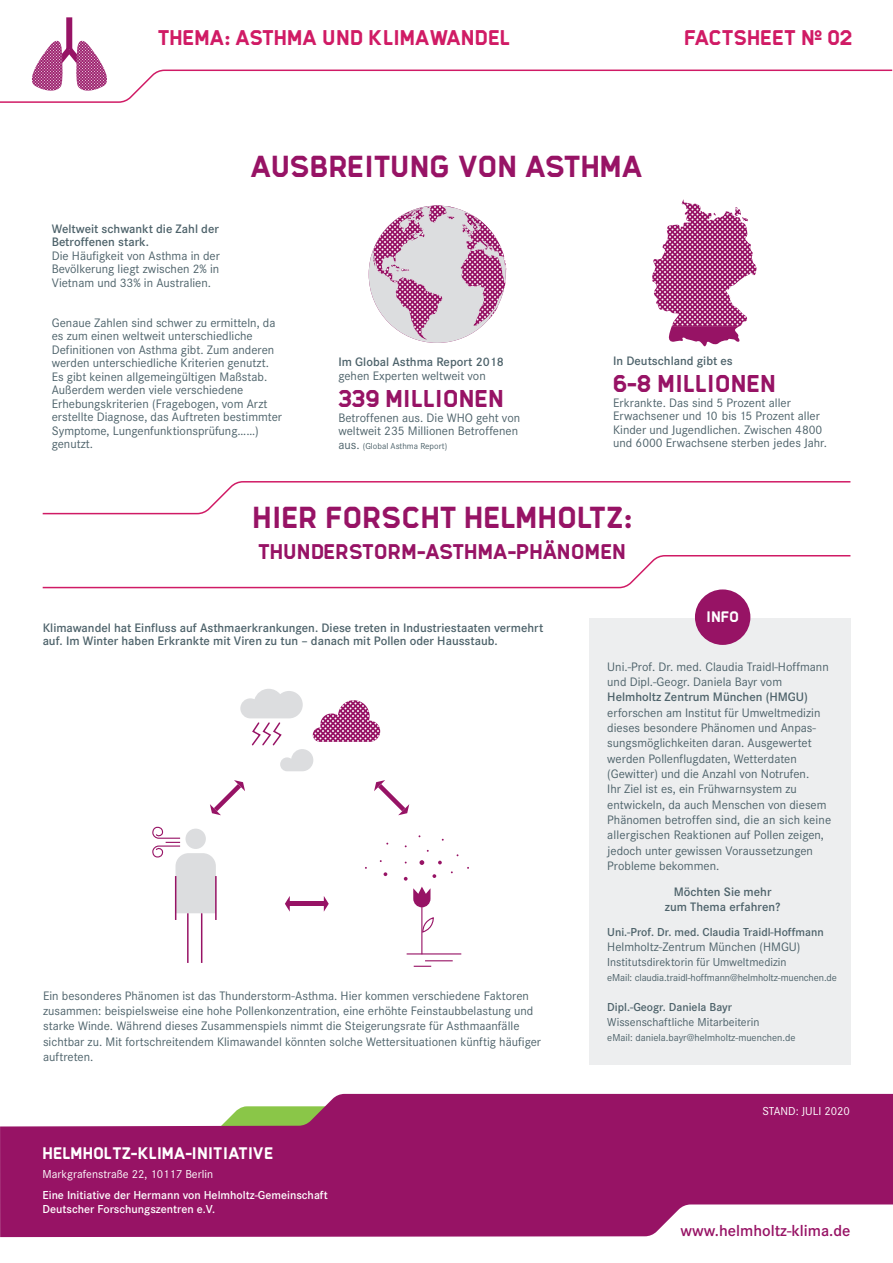
<style>
.page{position:relative;width:893px;height:1263px;background:#fff}
.page>*{position:absolute;margin:0;border:0;box-sizing:border-box;transform-origin:0 0}
.t1{font:700 30px "Hermann";color:#971365}
.t2{font:700 24px "Hermann";color:#971365}
.t3{font:700 21px "Hermann";letter-spacing:-.005em;color:#d01b65}
.t4{font:700 21px "Hermann";color:#971365}
.t5{font:700 16.5px "Hermann";color:#fff}
.t6{font:600 16.5px "Corporate S";color:#971365}
.t7{font:700 15px "Hermann";color:#fff}
.t8{font:12.75px/15.3px "Corporate S";color:#4d626a}
.t9{font:600 12.75px/13.5px "Corporate S";color:#4d626a}
.t10{font:600 12px/13.5px "Corporate S";color:#fff}
.t11{font:12px "Corporate S";color:#4d626a}
.t12{font:600 12px "Corporate S";color:#4d626a}
.t13{font:12px "Corporate S";color:#fff}
.t14{font:10.5px "Corporate S";letter-spacing:-.01em;color:#4d626a}
.t15{font:9px "Corporate S";color:#4d626a}
.s1{font-size:12.75px}
</style>
<div class="page">
<svg style="left:42px;top:555px;width:809px;height:34px"></svg>
<svg style="left:42px;top:481px;width:809px;height:34px"></svg>
<svg style="left:0;top:1094px;width:893px;height:143px;background:#a43378"></svg>
<div style="left:589px;top:618px;width:261px;height:446px;background:#edeeef"></div>
<div style="left:695px;top:589px;width:55px;height:56px;background:#971365;border-radius:50%"></div>
<div style="left:66px;top:17px;width:6px;height:33px;background:#971365"></div>
<svg style="left:0;top:37px;width:893px;height:66px"></svg>
<svg style="left:240px;top:689px;width:140px;height:82px"></svg>
<hr style="left:215px;top:876px;width:2px;height:44px;background:#971365">
<hr style="left:175px;top:876px;width:1px;height:44px;background:#971365">
<hr style="left:187px;top:913px;width:2px;height:50px;background:#971365">
<hr style="left:201px;top:913px;width:1px;height:50px;background:#971365">
<svg style="left:153px;top:826px;width:63px;height:87px"></svg>
<hr style="left:407px;top:953px;width:54px;height:1px;background:#971365">
<hr style="left:421px;top:906px;width:1px;height:48px;background:#971365">
<svg style="left:419px;top:860px;width:5px;height:5px"></svg>
<svg style="left:432px;top:874px;width:4px;height:4px"></svg>
<svg style="left:438px;top:861px;width:4px;height:3px"></svg>
<svg style="left:384px;top:872px;width:3px;height:4px"></svg>
<svg style="left:404px;top:877px;width:4px;height:4px"></svg>
<svg style="left:414px;top:960px;width:39px;height:7px"></svg>
<svg style="left:413px;top:887px;width:17px;height:20px"></svg>
<svg style="left:421px;top:918px;width:13px;height:15px"></svg>
<svg style="left:373px;top:205px;width:133px;height:134px"></svg>
<svg style="left:652px;top:200px;width:105px;height:147px"></svg>
<div style="left:290px;top:901px;width:34px;height:5px;background:#971365"></div>
<svg style="left:285px;top:896px;width:5px;height:16px"></svg>
<svg style="left:324px;top:896px;width:5px;height:16px"></svg>
<svg style="left:374px;top:780px;width:35px;height:35px"></svg>
<svg style="left:210px;top:780px;width:35px;height:35px"></svg>
<h3 class="t3" style="left:158px;top:26px;width:354px">THEMA: ASTHMA UND KLIMAWANDEL</h3>
<h3 class="t3" style="left:684px;top:26px;width:170px">FACTSHEET № 02</h3>
<h1 class="t1" style="left:250px;top:150px;width:394px">AUSBREITUNG VON ASTHMA</h1>
<p class="t9" style="left:52px;top:221px;width:169px">Weltweit schwankt die Zahl der<br>Betroffenen stark.</p>
<p class="t8" style="left:52px;top:248px;width:170px;line-height:13.5px;text-align:justify">Die Häufigkeit von Asthma in der Bevölkerung liegt zwischen 2% in Vietnam und 33% in Australien.</p>
<p class="t8" style="left:52px;top:315px;width:232px;line-height:13.5px">Genaue Zahlen sind schwer zu ermitteln, da es zum einen weltweit unterschiedliche Definitionen von Asthma gibt. Zum anderen werden unterschiedliche Kriterien genutzt.<br>Es gibt keinen allgemeingültigen Maßstab.<br>Außerdem werden viele verschiedene Erhebungskriterien (Fragebogen, vom Arzt erstellte Diagnose, das Auftreten bestimmter Symptome, Lungenfunktionsprüfung……) genutzt.</p>
<p class="t9" style="left:338px;top:355px;width:167px">Im Global Asthma Report 2018</p>
<p class="t8" style="left:338px;top:367px;width:149px">gehen Experten weltweit von</p>
<h2 class="t2" style="left:338px;top:385px;width:167px">339 MILLIONEN</h2>
<p class="t8" style="left:338px;top:410px;width:183px;line-height:13.5px">Betroffenen aus. Die WHO geht von weltweit 235 Millionen Betroffenen</p>
<p class="t15" style="left:338px;top:440px;width:110px"><span class="s1">aus.</span> (Global Asthma Report)</p>
<p class="t9" style="left:613px;top:353px;width:121px">In Deutschland gibt es</p>
<h2 class="t2" style="left:613px;top:370px;width:164px">6-8 MILLIONEN</h2>
<p class="t8" style="left:613px;top:395px;width:215px;line-height:13.5px">Erkrankte. Das sind 5 Prozent aller Erwachsener und 10 bis 15 Prozent aller Kinder und Jugendlichen. Zwischen 4800 und 6000 Erwachsene sterben jedes Jahr.</p>
<h1 class="t1" style="left:253px;top:500px;width:381px">HIER FORSCHT HELMHOLTZ:</h1>
<h3 class="t4" style="left:258px;top:540px;width:370px">THUNDERSTORM-ASTHMA-PHÄNOMEN</h3>
<p class="t9" style="left:43px;top:620px;width:502px">Klimawandel hat Einfluss auf Asthmaerkrankungen. Diese treten in Industriestaaten vermehrt auf. Im Winter haben Erkrankte mit Viren zu tun – danach mit Pollen oder Hausstaub.</p>
<p class="t7" style="left:706px;top:609px;width:35px">INFO</p>
<p class="t8" style="left:43px;top:987px;width:499px">Ein besonderes Phänomen ist das Thunderstorm-Asthma. Hier kommen verschiedene Faktoren zusammen: beispielsweise eine hohe Pollenkonzentration, eine erhöhte Feinstaubbelastung und starke Winde. Während dieses Zusammenspiels nimmt die Steigerungsrate für Asthmaanfälle sichtbar zu. Mit fortschreitendem Klimawandel könnten solche Wettersituationen künftig häufiger auftreten.</p>
<p class="t5" style="left:43px;top:1143px;width:233px">HELMHOLTZ-KLIMA-INITIATIVE</p>
<p class="t13" style="left:43px;top:1166px;width:172px">Markgrafenstraße 22, 10117 Berlin</p>
<p class="t10" style="left:43px;top:1188px;width:287px">Eine Initiative der Hermann von Helmholtz-Gemeinschaft<br>Deutscher Forschungszentren e.V.</p>
<p class="t8" style="left:607px;top:658px;width:223px">Uni.-Prof. Dr. med. Claudia Traidl-Hoffmann und Dipl.-Geogr. Daniela Bayr vom</p>
<p class="t9" style="left:607px;top:690px;width:202px">Helmholtz Zentrum München (HMGU)</p>
<p class="t8" style="left:607px;top:704px;width:226px">erforschen am Institut für Umweltmedizin dieses besondere Phänomen und Anpas&shy;sungsmöglichkeiten daran. Ausgewertet werden Pollenflugdaten, Wetterdaten (Gewitter) und die Anzahl von Notrufen.<br>Ihr Ziel ist es, ein Frühwarnsystem zu entwickeln, da auch Menschen von diesem Phänomen betroffen sind, die an sich keine allergischen Reaktionen auf Pollen zeigen, jedoch unter gewissen Voraussetzungen Probleme bekommen.</p>
<p class="t9" style="left:665px;top:883px;width:117px;line-height:15.3px;text-align:center">Möchten Sie mehr zum Thema erfahren?</p>
<p class="t12" style="left:607px;top:924px;width:218px">Uni.-Prof. Dr. med. Claudia Traidl-Hoffmann</p>
<p class="t8" style="left:607px;top:939px;width:195px">Helmholtz-Zentrum München (HMGU)</p>
<p class="t11" style="left:607px;top:954px;width:181px">Institutsdirektorin für Umweltmedizin</p>
<p class="t14" style="left:607px;top:971px;width:231px">eMail: claudia.traidl-hoffmann@helmholtz-muenchen.de</p>
<p class="t12" style="left:607px;top:998px;width:126px">Dipl.-Geogr. Daniela Bayr</p>
<p class="t11" style="left:607px;top:1014px;width:154px">Wissenschaftliche Mitarbeiterin</p>
<p class="t14" style="left:607px;top:1030px;width:190px">eMail: daniela.bayr@helmholtz-muenchen.de</p>
<p class="t13" style="left:762px;top:1103px;width:89px">STAND: JULI 2020</p>
<p class="t6" style="left:680px;top:1219px;width:172px">www.helmholtz-klima.de</p>
</div>
